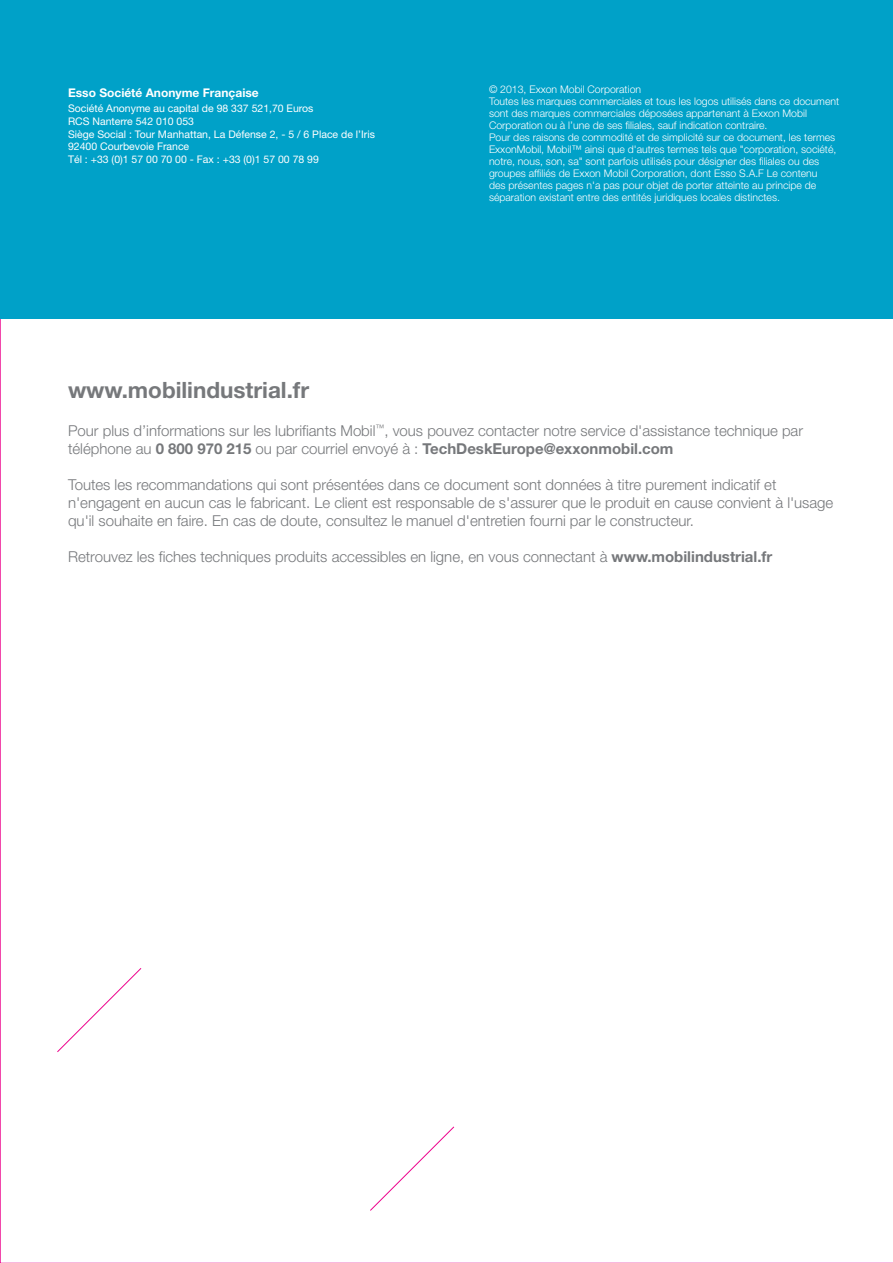
<style>
.page{position:relative;width:893px;height:1263px;background:#fff}
.page>*{position:absolute;margin:0;border:0;box-sizing:border-box;transform-origin:0 0}
.t1{font:700 22.5px "Helvetica Neue";color:#76787b}
.t2{font:300 15px/18px "Helvetica Neue";color:#76787b}
.t3{font:700 12px "Helvetica Neue";color:#fff}
.t4{font:300 10.5px/12px "Helvetica Neue";color:#fff}
.t5{font:10.5px/12.6px "Helvetica Neue";color:#fff}
.s1{font-weight:700}
</style>
<div class="page">
<svg style="left:57px;top:968px;width:85px;height:85px"></svg>
<svg style="left:370px;top:1126px;width:85px;height:85px"></svg>
<div style="left:0;top:0;width:893px;height:319px;background:#00a1c8"></div>
<p class="t3" style="left:68px;top:88px;width:192px">Esso Société Anonyme Française</p>
<p class="t5" style="left:68px;top:103px;width:308px">Société Anonyme au capital de 98 337 521,70 Euros<br>RCS Nanterre 542 010 053<br>Siège Social : Tour Manhattan, La Défense 2, - 5 / 6 Place de l’Iris 92400 Courbevoie France<br>Tél : +33 (0)1 57 00 70 00 - Fax : +33 (0)1 57 00 78 99</p>
<p class="t4" style="left:489px;top:84px;width:352px">© 2013, Exxon Mobil Corporation<br>Toutes les marques commerciales et tous les logos utilisés dans ce document sont des marques commerciales déposées appartenant à Exxon Mobil Corporation ou à l’une de ses filiales, sauf indication contraire.<br>Pour des raisons de commodité et de simplicité sur ce document, les termes ExxonMobil, Mobil™ ainsi que d'autres termes tels que "corporation, société, notre, nous, son, sa" sont parfois utilisés pour désigner des filiales ou des groupes affiliés de Exxon Mobil Corporation, dont Esso S.A.F Le contenu<br>des présentes pages n'a pas pour objet de porter atteinte au principe de séparation existant entre des entités juridiques locales distinctes.</p>
<h1 class="t1" style="left:68px;top:382px;width:243px">www.mobilindustrial.fr</h1>
<h2 class="t2" style="left:68px;top:423px;width:737px">Pour plus d’informations sur les lubrifiants Mobil<sup>™</sup>, vous pouvez contacter notre service d'assistance technique par téléphone au <span class="s1">0 800 970 215</span> ou par courriel envoyé à : <span class="s1">TechDeskEurope@exxonmobil.com</span></h2>
<p class="t2" style="left:68px;top:477px;width:767px">Toutes les recommandations qui sont présentées dans ce document sont données à titre purement indicatif et n'engagent en aucun cas le fabricant. Le client est responsable de s'assurer que le produit en cause convient à l'usage qu'il souhaite en faire. En cas de doute, consultez le manuel d'entretien fourni par le constructeur.</p>
<h2 class="t2" style="left:68px;top:549px;width:706px">Retrouvez les fiches techniques produits accessibles en ligne, en vous connectant à <span class="s1">www.mobilindustrial.fr</span></h2>
</div>
